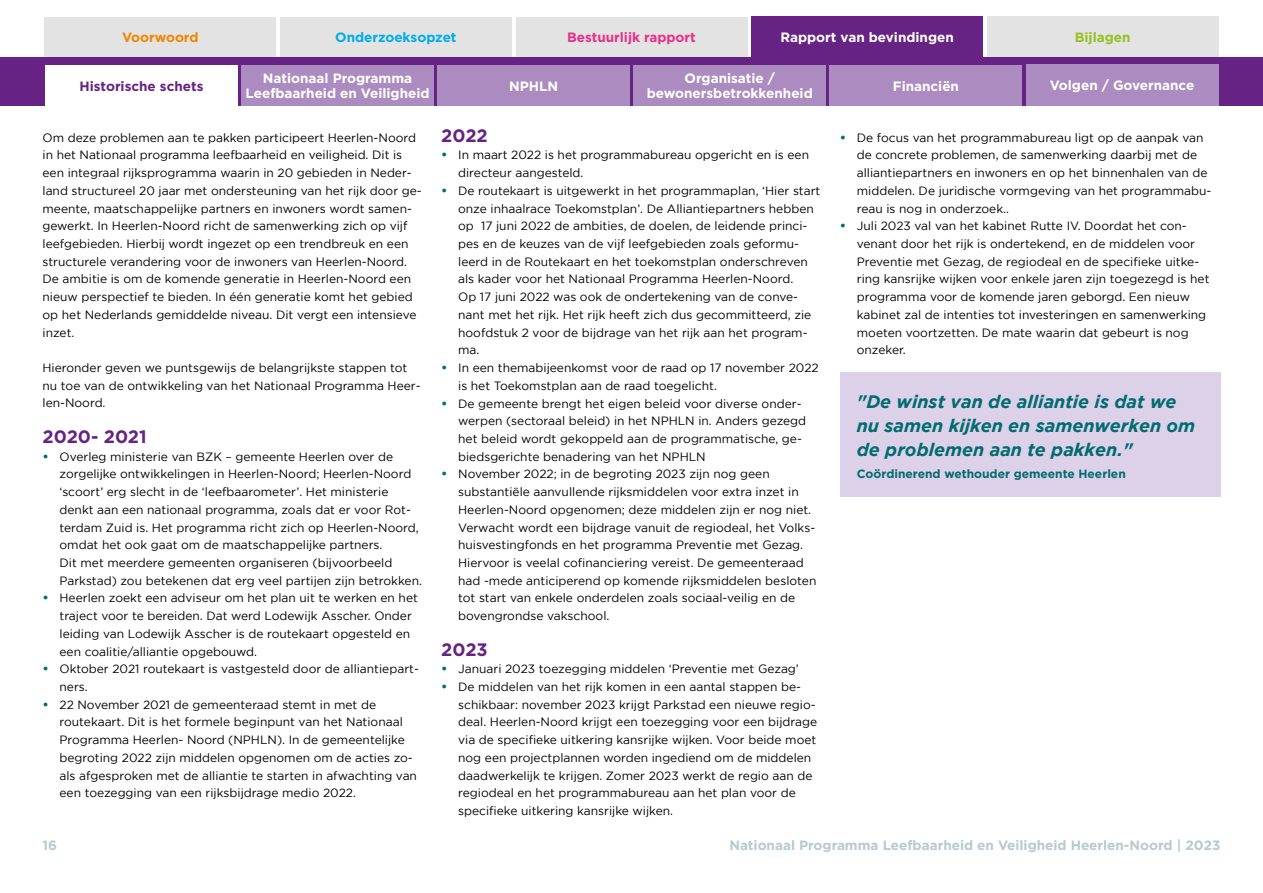
<style>
.page{position:relative;width:1263px;height:893px;background:#fff}
.page>*{position:absolute;margin:0;border:0;box-sizing:border-box;transform-origin:0 0}
.t1{font:italic 700 18px/24px "Gotham";color:#006c6f}
.t2{font:700 18px "Gotham";color:#662383}
.t3{font:700 13.5px/15px "Gotham";color:#fff;text-align:center}
.t4{font:700 13.5px "Gotham";color:#b5cbce}
.t5{font:700 13.5px "Gotham";color:#e8308a}
.t6{font:700 13.5px "Gotham";color:#662383}
.t7{font:700 13.5px "Gotham";color:#00ace9}
.t8{font:700 13.5px "Gotham";color:#f18700}
.t9{font:700 13.5px "Gotham";color:#95c11f}
.t10{font:12px/17.7px "Gotham";color:#000}
.t11{font:700 12px "Gotham";color:#006c6f}
.s1{font-weight:700;font-size:12.75px;color:#006c6f}
</style>
<div class="page">
<div style="left:45px;top:17px;width:231px;height:41px;background:#e3e3e3"></div>
<div style="left:280px;top:17px;width:232px;height:41px;background:#e3e3e3"></div>
<div style="left:516px;top:17px;width:231px;height:41px;background:#e3e3e3"></div>
<div style="left:987px;top:17px;width:231px;height:41px;background:#e3e3e3"></div>
<div style="left:0;top:57px;width:1263px;height:49px;background:#662383"></div>
<div style="left:751px;top:17px;width:232px;height:41px;background:#662383"></div>
<div style="left:241px;top:65px;width:193px;height:41px;background:#ac8cc0"></div>
<div style="left:437px;top:65px;width:193px;height:41px;background:#ac8cc0"></div>
<div style="left:633px;top:65px;width:193px;height:41px;background:#ac8cc0"></div>
<div style="left:830px;top:65px;width:192px;height:41px;background:#ac8cc0"></div>
<div style="left:1026px;top:65px;width:192px;height:41px;background:#ac8cc0"></div>
<div style="left:840px;top:372px;width:380px;height:124px;background:#ddd1e9"></div>
<div style="left:45px;top:65px;width:193px;height:41px;background:#fff"></div>
<p class="t8" style="left:122px;top:30px;width:78px">Voorwoord</p>
<p class="t7" style="left:335px;top:30px;width:123px">Onderzoeksopzet</p>
<p class="t5" style="left:567px;top:30px;width:130px">Bestuurlijk rapport</p>
<p class="t3" style="left:780px;top:30px;width:175px">Rapport van bevindingen</p>
<p class="t9" style="left:1075px;top:30px;width:57px">Bijlagen</p>
<p class="t3" style="left:246px;top:71px;width:186px">Nationaal Programma<br>Leefbaarheid en Veiligheid</p>
<p class="t3" style="left:509px;top:78px;width:50px">NPHLN</p>
<p class="t3" style="left:647px;top:71px;width:168px">Organisatie / bewonersbetrokkenheid</p>
<p class="t6" style="left:80px;top:78px;width:125px">Historische schets</p>
<p class="t3" style="left:893px;top:78px;width:68px">Financiën</p>
<p class="t3" style="left:1050px;top:78px;width:146px">Volgen / Governance</p>
<p class="t10" style="left:43px;top:128px;width:381px">Om deze problemen aan te pakken participeert Heerlen-Noord in het Nationaal programma leefbaarheid en veiligheid. Dit is een integraal rijksprogramma waarin in 20 gebieden in Neder&shy;land structureel 20 jaar met ondersteuning van het rijk door ge&shy;meente, maatschappelijke partners en inwoners wordt samen&shy;gewerkt. In Heerlen-Noord richt de samenwerking zich op vijf leefgebieden. Hierbij wordt ingezet op een trendbreuk en een structurele verandering voor de inwoners van Heerlen-Noord.<br>De ambitie is om de komende generatie in Heerlen-Noord een nieuw perspectief te bieden. In één generatie komt het gebied op het Nederlands gemiddelde niveau. Dit vergt een intensieve inzet.</p>
<p class="t10" style="left:43px;top:359px;width:380px">Hieronder geven we puntsgewijs de belangrijkste stappen tot nu toe van de ontwikkeling van het Nationaal Programma Heer&shy;len-Noord.</p>
<p class="t2" style="left:43px;top:426px;width:106px">2020- 2021</p>
<p class="t10" style="left:60px;top:447px;width:364px;text-indent:-17px"><span class="s1">•</span> Overleg ministerie van BZK – gemeente Heerlen over de zorgelijke ontwikkelingen in Heerlen-Noord; Heerlen-Noord ‘scoort’ erg slecht in de ‘leefbaarometer’. Het ministerie denkt aan een nationaal programma, zoals dat er voor Rot&shy;terdam Zuid is. Het programma richt zich op Heerlen-Noord, omdat het ook gaat om de maatschappelijke partners.<br>Dit met meerdere gemeenten organiseren (bijvoorbeeld Parkstad) zou betekenen dat erg veel partijen zijn betrokken.</p>
<p class="t10" style="left:60px;top:589px;width:360px;text-indent:-17px"><span class="s1">•</span> Heerlen zoekt een adviseur om het plan uit te werken en het traject voor te bereiden. Dat werd Lodewijk Asscher. Onder leiding van Lodewijk Asscher is de routekaart opgesteld en een coalitie/alliantie opgebouwd.</p>
<p class="t10" style="left:60px;top:660px;width:361px;text-indent:-17px"><span class="s1">•</span> Oktober 2021 routekaart is vastgesteld door de alliantiepart&shy;ners.</p>
<p class="t10" style="left:60px;top:695px;width:359px;text-indent:-17px"><span class="s1">•</span> 22 November 2021 de gemeenteraad stemt in met de routekaart. Dit is het formele beginpunt van het Nationaal Programma Heerlen- Noord (NPHLN). In de gemeentelijke begroting 2022 zijn middelen opgenomen om de acties zo&shy;als afgesproken met de alliantie te starten in afwachting van een toezegging van een rijksbijdrage medio 2022.</p>
<p class="t2" style="left:441px;top:125px;width:48px">2022</p>
<p class="t10" style="left:458px;top:146px;width:352px;text-indent:-17px"><span class="s1">•</span> In maart 2022 is het programmabureau opgericht en is een directeur aangesteld.</p>
<p class="t10" style="left:458px;top:182px;width:364px;text-indent:-17px"><span class="s1">•</span> De routekaart is uitgewerkt in het programmaplan, ‘Hier start onze inhaalrace Toekomstplan’. De Alliantiepartners hebben op 17 juni 2022 de ambities, de doelen, de leidende princi&shy;pes en de keuzes van de vijf leefgebieden zoals geformu&shy;leerd in de Routekaart en het toekomstplan onderschreven als kader voor het Nationaal Programma Heerlen-Noord.<br>Op 17 juni 2022 was ook de ondertekening van de conve&shy;nant met het rijk. Het rijk heeft zich dus gecommitteerd, zie hoofdstuk 2 voor de bijdrage van het rijk aan het program&shy;ma.</p>
<p class="t10" style="left:458px;top:359px;width:362px;text-indent:-17px"><span class="s1">•</span> In een themabijeenkomst voor de raad op 17 november 2022 is het Toekomstplan aan de raad toegelicht.</p>
<p class="t10" style="left:458px;top:394px;width:350px;text-indent:-17px"><span class="s1">•</span> De gemeente brengt het eigen beleid voor diverse onder&shy;werpen (sectoraal beleid) in het NPHLN in. Anders gezegd het beleid wordt gekoppeld aan de programmatische, ge&shy;biedsgerichte benadering van het NPHLN</p>
<p class="t10" style="left:458px;top:465px;width:360px;text-indent:-17px"><span class="s1">•</span> November 2022; in de begroting 2023 zijn nog geen substantiële aanvullende rijksmiddelen voor extra inzet in Heerlen-Noord opgenomen; deze middelen zijn er nog niet.<br>Verwacht wordt een bijdrage vanuit de regiodeal, het Volks&shy;huisvestingfonds en het programma Preventie met Gezag.<br>Hiervoor is veelal cofinanciering vereist. De gemeenteraad had -mede anticiperend op komende rijksmiddelen besloten tot start van enkele onderdelen zoals sociaal-veilig en de bovengrondse vakschool.</p>
<p class="t2" style="left:441px;top:639px;width:48px">2023</p>
<p class="t10" style="left:441px;top:660px;width:359px"><span class="s1">•</span> Januari 2023 toezegging middelen ‘Preventie met Gezag’</p>
<p class="t10" style="left:458px;top:678px;width:360px;text-indent:-17px"><span class="s1">•</span> De middelen van het rijk komen in een aantal stappen be&shy;schikbaar: november 2023 krijgt Parkstad een nieuwe regio&shy;deal. Heerlen-Noord krijgt een toezegging voor een bijdrage via de specifieke uitkering kansrijke wijken. Voor beide moet nog een projectplannen worden ingediend om de middelen daadwerkelijk te krijgen. Zomer 2023 werkt de regio aan de regiodeal en het programmabureau aan het plan voor de specifieke uitkering kansrijke wijken.</p>
<p class="t10" style="left:857px;top:128px;width:356px;text-indent:-17px"><span class="s1">•</span> De focus van het programmabureau ligt op de aanpak van de concrete problemen, de samenwerking daarbij met de alliantiepartners en inwoners en op het binnenhalen van de middelen. De juridische vormgeving van het programmabu&shy;reau is nog in onderzoek..</p>
<p class="t10" style="left:857px;top:217px;width:354px;text-indent:-17px"><span class="s1">•</span> Juli 2023 val van het kabinet Rutte IV. Doordat het con&shy;venant door het rijk is ondertekend, en de middelen voor Preventie met Gezag, de regiodeal en de specifieke uitke&shy;ring kansrijke wijken voor enkele jaren zijn toegezegd is het programma voor de komende jaren geborgd. Een nieuw kabinet zal de intenties tot investeringen en samenwerking moeten voortzetten. De mate waarin dat gebeurt is nog onzeker.</p>
<p class="t1" style="left:857px;top:389px;width:340px">"De winst van de alliantie is dat we nu samen kijken en samenwerken om de problemen aan te pakken."</p>
<p class="t11" style="left:857px;top:467px;width:270px">Coördinerend wethouder gemeente Heerlen</p>
<p class="t4" style="left:43px;top:838px;width:16px">16</p>
<p class="t4" style="left:729px;top:838px;width:493px">Nationaal Programma Leefbaarheid en Veiligheid Heerlen-Noord | 2023</p>
</div>
